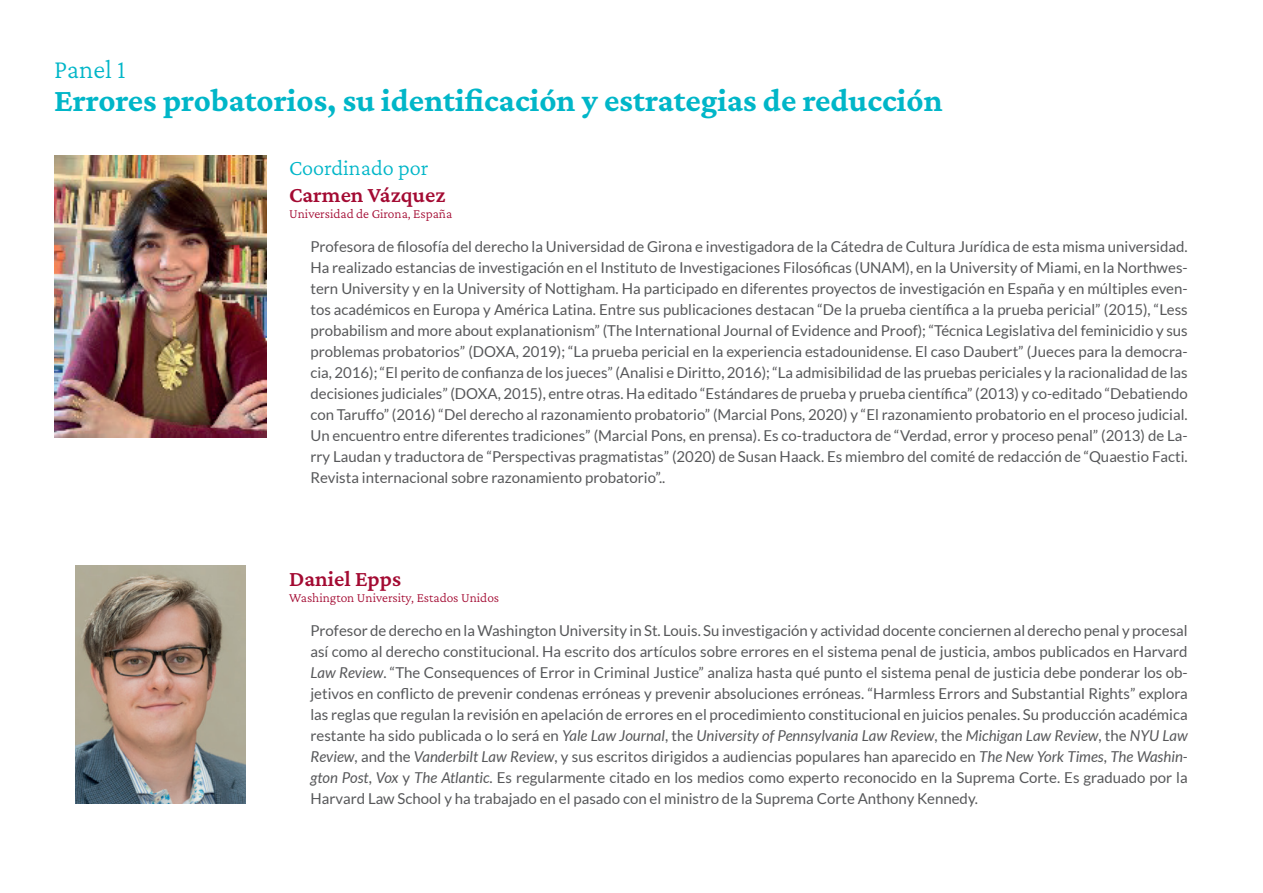
<style>
.page{position:relative;width:1263px;height:893px;background:#fff}
.page>*{position:absolute;margin:0;border:0;box-sizing:border-box;transform-origin:0 0}
.t1{font:700 33px "Crimson Pro";color:#00b6c8}
.t2{font:300 27px "Crimson Pro";color:#00b6c8}
.t3{font:600 22.5px "Crimson Pro";color:#a30a32}
.t4{font:300 22.5px "Crimson Pro";color:#00b6c8}
.t5{font:15px/21px "Lato";color:#57585a;text-align:justify}
.t6{font:300 13.5px "Crimson Pro";color:#a30a32}
.s1{font-style:italic}
</style>
<div class="page">
<img style="left:54px;top:155px;width:213px;height:282px">
<img style="left:75px;top:566px;width:170px;height:238px">
<h2 class="t2" style="left:54px;top:52px;width:73px">Panel 1</h2>
<h1 class="t1" style="left:54px;top:79px;width:890px">Errores probatorios, su identificación y estrategias de reducción</h1>
<h3 class="t4" style="left:289px;top:154px;width:141px">Coordinado por</h3>
<h3 class="t3" style="left:289px;top:181px;width:158px">Carmen Vázquez</h3>
<p class="t6" style="left:289px;top:205px;width:165px">Universidad de Girona, España</p>
<p class="t5" style="left:310px;top:236px;width:879px">Profesora de filosofía del derecho la Universidad de Girona e investigadora de la Cátedra de Cultura Jurídica de esta misma universidad.<br>Ha realizado estancias de investigación en el Instituto de Investigaciones Filosóficas (UNAM), en la University of Miami, en la Northwes&shy;tern University y en la University of Nottigham. Ha participado en diferentes proyectos de investigación en España y en múltiples even&shy;tos académicos en Europa y América Latina. Entre sus publicaciones destacan “De la prueba científica a la prueba pericial” (2015), “Less probabilism and more about explanationism” (The International Journal of Evidence and Proof); “Técnica Legislativa del feminicidio y sus problemas probatorios” (DOXA, 2019); “La prueba pericial en la experiencia estadounidense. El caso Daubert” (Jueces para la democra&shy;cia, 2016); “El perito de confianza de los jueces” (Analisi e Diritto, 2016); “La admisibilidad de las pruebas periciales y la racionalidad de las decisiones judiciales” (DOXA, 2015), entre otras. Ha editado “Estándares de prueba y prueba científica” (2013) y co-editado “Debatiendo con Taruffo” (2016) “Del derecho al razonamiento probatorio” (Marcial Pons, 2020) y “El razonamiento probatorio en el proceso judicial.<br>Un encuentro entre diferentes tradiciones” (Marcial Pons, en prensa). Es co-traductora de “Verdad, error y proceso penal” (2013) de La&shy;rry Laudan y traductora de “Perspectivas pragmatistas” (2020) de Susan Haack. Es miembro del comité de redacción de “Quaestio Facti.<br>Revista internacional sobre razonamiento probatorio”..</p>
<h3 class="t3" style="left:289px;top:564px;width:113px">Daniel Epps</h3>
<p class="t6" style="left:289px;top:589px;width:212px">Washington University, Estados Unidos</p>
<p class="t5" style="left:310px;top:620px;width:879px">Profesor de derecho en la Washington University in St. Louis. Su investigación y actividad docente conciernen al derecho penal y procesal así como al derecho constitucional. Ha escrito dos artículos sobre errores en el sistema penal de justicia, ambos publicados en Harvard <span class="s1">Law Review</span>. “The Consequences of Error in Criminal Justice” analiza hasta qué punto el sistema penal de justicia debe ponderar los ob&shy;jetivos en conflicto de prevenir condenas erróneas y prevenir absoluciones erróneas. “Harmless Errors and Substantial Rights” explora las reglas que regulan la revisión en apelación de errores en el procedimiento constitucional en juicios penales. Su producción académica restante ha sido publicada o lo será en <span class="s1">Yale Law Journal</span>, the <span class="s1">University of Pennsylvania Law Review</span>, the <span class="s1">Michigan Law Review</span>, the <span class="s1">NYU Law Review</span>, and the <span class="s1">Vanderbilt Law Review</span>, y sus escritos dirigidos a audiencias populares han aparecido en <span class="s1">The New York Times</span>, <span class="s1">The Washin&shy;gton Post</span>, <span class="s1">Vox</span> y <span class="s1">The Atlantic</span>. Es regularmente citado en los medios como experto reconocido en la Suprema Corte. Es graduado por la Harvard Law School y ha trabajado en el pasado con el ministro de la Suprema Corte Anthony Kennedy.</p>
</div>
